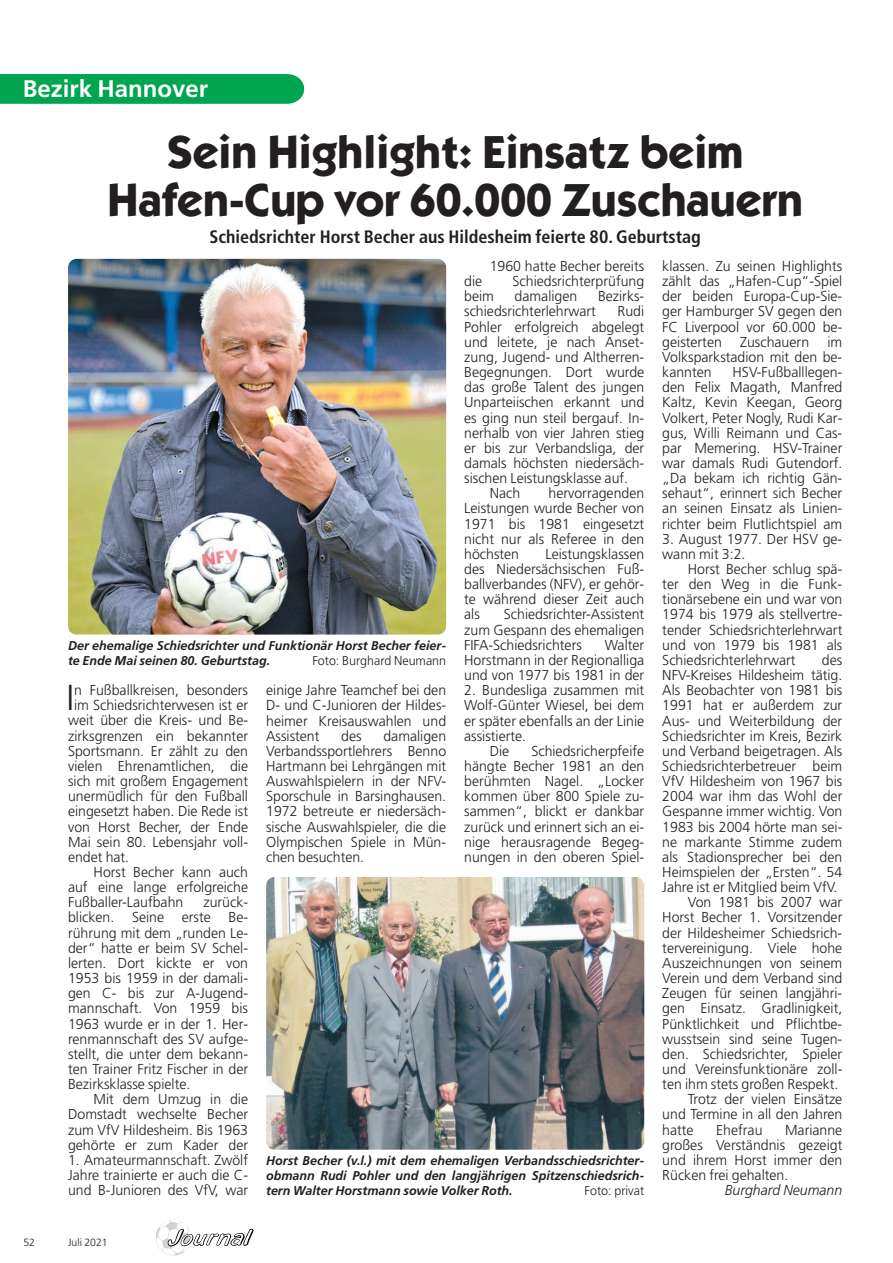
<style>
.page{position:relative;width:893px;height:1263px;background:#fff}
.page>*{position:absolute;margin:0;border:0;box-sizing:border-box;transform-origin:0 0}
.t1{font:700 46.5px/48px "Itc Kabel";color:#231f20;text-align:center}
.t2{font:300 36px "Frutiger";color:#231f20}
.t3{font:700 24px "Frutiger";color:#fff}
.t4{font:700 condensed 18px "Frutiger";color:#231f20}
.t5{font:300 14.4px/15.1px "Frutiger";color:#231f20;text-align:justify}
.t6{font:italic 300 14.4px "Frutiger";color:#231f20}
.t7{font:italic 700 12.75px/15.1px "Frutiger";color:#231f20}
.t8{font:300 12.75px "Frutiger";color:#231f20}
.t9{font:300 10.5px "Frutiger";color:#231f20}
</style>
<div class="page">
<img style="left:155px;top:1220px;width:36px;height:36px;border-radius:50%">
<svg style="left:167px;top:1229px;width:87px;height:18px"></svg>
<svg style="left:0;top:74px;width:304px;height:30px;background:#04a652"></svg>
<img style="left:68px;top:259px;width:378px;height:376px;border-radius:9px">
<img style="left:266px;top:877px;width:378px;height:273px;border-radius:9px">
<h3 class="t3" style="left:23px;top:79px;width:187px">Bezirk Hannover</h3>
<h1 class="t1" style="left:107px;top:131px;width:696px">Sein Highlight: Einsatz beim<br>Hafen-Cup vor 60.000 Zuschauern</h1>
<p class="t4" style="left:209px;top:229px;width:493px">Schiedsrichter Horst Becher aus Hildesheim feierte 80. Geburtstag</p>
<p class="t5" style="left:489px;top:260px;width:156px">1960 hatte Becher bereits</p>
<p class="t5" style="left:464px;top:275px;width:20px">die</p>
<p class="t5" style="left:512px;top:275px;width:133px">Schiedsrichterprüfung</p>
<p class="t5" style="left:464px;top:290px;width:31px">beim</p>
<p class="t5" style="left:514px;top:290px;width:64px">damaligen</p>
<p class="t5" style="left:598px;top:290px;width:48px">Bezirks-</p>
<p class="t5" style="left:464px;top:305px;width:133px">schiedsrichterlehrwart</p>
<p class="t5" style="left:617px;top:305px;width:28px">Rudi</p>
<p class="t5" style="left:464px;top:320px;width:181px">Pohler erfolgreich abgelegt</p>
<p class="t5" style="left:464px;top:335px;width:181px">und leitete, je nach Anset-</p>
<p class="t5" style="left:464px;top:350px;width:181px">zung, Jugend- und Altherren-</p>
<p class="t5" style="left:464px;top:366px;width:181px">Begegnungen. Dort wurde</p>
<p class="t5" style="left:464px;top:381px;width:181px">das große Talent des jungen</p>
<p class="t5" style="left:464px;top:396px;width:181px">Unparteiischen erkannt und</p>
<p class="t5" style="left:464px;top:411px;width:181px">es ging nun steil bergauf. In-</p>
<p class="t5" style="left:464px;top:426px;width:181px">nerhalb von vier Jahren stieg</p>
<p class="t5" style="left:464px;top:441px;width:181px">er bis zur Verbandsliga, der</p>
<p class="t5" style="left:464px;top:456px;width:181px">damals höchsten niedersäch-</p>
<p class="t5" style="left:464px;top:472px;width:165px">sischen Leistungsklasse auf.</p>
<p class="t5" style="left:489px;top:487px;width:32px">Nach</p>
<p class="t5" style="left:464px;top:487px;width:181px;text-indent:84px">hervorragenden Leistungen wurde Becher von 1971 bis 1981 eingesetzt nicht nur als Referee in den höchsten</p>
<p class="t5" style="left:464px;top:547px;width:181px;text-indent:81px">Leistungsklassen des Niedersächsischen Fuß&shy;ballverbandes (NFV), er gehör&shy;te während dieser Zeit auch als</p>
<p class="t5" style="left:464px;top:608px;width:181px;text-indent:40px">Schiedsrichter-Assistent zum Gespann des ehemaligen FIFA-Schiedsrichters</p>
<p class="t5" style="left:464px;top:638px;width:181px;text-indent:141px">Walter Horstmann in der Regionalliga und von 1977 bis 1981 in der</p>
<p class="t5" style="left:464px;top:684px;width:181px">2. Bundesliga zusammen mit</p>
<p class="t5" style="left:464px;top:699px;width:181px">Wolf-Günter Wiesel, bei dem</p>
<p class="t5" style="left:464px;top:714px;width:181px">er später ebenfalls an der Linie</p>
<p class="t5" style="left:464px;top:729px;width:63px">assistierte.</p>
<p class="t5" style="left:489px;top:744px;width:21px">Die</p>
<p class="t7" style="left:68px;top:639px;width:379px">Der ehemalige Schiedsrichter und Funktionär Horst Becher feier&shy;te Ende Mai seinen 80. Geburtstag.</p>
<p class="t8" style="left:312px;top:655px;width:135px">Foto: Burghard Neumann</p>
<h2 class="t2" style="left:66px;top:683px;width:9px">I</h2>
<p class="t5" style="left:74px;top:684px;width:175px">n Fußballkreisen, besonders</p>
<p class="t5" style="left:266px;top:684px;width:181px">einige Jahre Teamchef bei den D- und C-Junioren der Hildes&shy;heimer Kreisauswahlen und Assistent</p>
<p class="t5" style="left:74px;top:699px;width:175px">im Schiedsrichterwesen ist er</p>
<p class="t5" style="left:68px;top:714px;width:181px">weit über die Kreis- und Be-</p>
<p class="t5" style="left:68px;top:729px;width:181px">zirksgrenzen ein bekannter</p>
<p class="t5" style="left:68px;top:744px;width:181px">Sportsmann. Er zählt zu den</p>
<p class="t5" style="left:68px;top:759px;width:181px">vielen Ehrenamtlichen, die</p>
<p class="t5" style="left:68px;top:775px;width:181px">sich mit großem Engagement</p>
<p class="t5" style="left:68px;top:790px;width:181px">unermüdlich für den Fußball</p>
<p class="t5" style="left:68px;top:805px;width:181px">eingesetzt haben. Die Rede ist</p>
<p class="t5" style="left:68px;top:820px;width:181px">von Horst Becher, der Ende</p>
<p class="t5" style="left:68px;top:835px;width:181px">Mai sein 80. Lebensjahr voll-</p>
<p class="t5" style="left:68px;top:850px;width:63px">endet hat.</p>
<p class="t5" style="left:94px;top:866px;width:156px">Horst Becher kann auch</p>
<p class="t5" style="left:68px;top:881px;width:181px">auf eine lange erfolgreiche</p>
<p class="t5" style="left:68px;top:896px;width:117px">Fußballer-Laufbahn</p>
<p class="t5" style="left:266px;top:729px;width:181px;text-indent:117px">damaligen Verbandssportlehrers Benno Hartmann bei Lehrgängen mit Auswahlspielern in der NFV-Sporschule in Barsinghausen.<br>1972 betreute er niedersäch&shy;sische Auswahlspieler, die die Olympischen Spiele in Mün&shy;chen besuchten.</p>
<p class="t5" style="left:341px;top:729px;width:22px">des</p>
<p class="t5" style="left:464px;top:744px;width:181px;text-indent:67px">Schiedsricherpfeife hängte Becher 1981 an den berühmten Nagel. „Locker kommen über 800 Spiele zu&shy;sammen“, blickt er dankbar zurück und erinnert sich an ei&shy;nige herausragende Begeg&shy;nungen in den oberen Spiel-</p>
<p class="t5" style="left:68px;top:896px;width:181px;text-indent:135px">zurück&shy;blicken. Seine erste Be&shy;rührung mit dem „runden Le&shy;der“ hatte er beim SV Schel&shy;lerten. Dort kickte er von 1953 bis 1959 in der damali&shy;gen C- bis zur A-Jugend&shy;mannschaft. Von 1959 bis 1963 wurde er in der 1. Her&shy;renmannschaft des SV aufge&shy;stellt, die unter dem bekann&shy;ten Trainer Fritz Fischer in der Bezirksklasse spielte.</p>
<p class="t5" style="left:68px;top:1093px;width:181px;text-indent:26px">Mit dem Umzug in die Domstadt wechselte Becher zum VfV Hildesheim. Bis 1963 gehörte er zum Kader der</p>
<p class="t5" style="left:68px;top:1153px;width:181px">1. Amateurmannschaft. Zwölf Jahre trainierte er auch die C&shy;und B-Junioren des VfV, war</p>
<p class="t7" style="left:266px;top:1154px;width:379px;text-align:justify">Horst Becher (v.l.) mit dem ehemaligen Verbandsschiedsrichter&shy;obmann Rudi Pohler und den langjährigen Spitzenschiedsrich&shy;tern Walter Horstmann sowie Volker Roth.</p>
<p class="t8" style="left:584px;top:1186px;width:61px">Foto: privat</p>
<p class="t9" style="left:23px;top:1238px;width:13px">52</p>
<p class="t9" style="left:68px;top:1238px;width:41px">Juli 2021</p>
<p class="t5" style="left:662px;top:260px;width:181px">klassen. Zu seinen Highlights zählt das „Hafen-Cup“-Spiel der beiden Europa-Cup-Sie&shy;ger Hamburger SV gegen den FC Liverpool vor 60.000 be&shy;geisterten</p>
<p class="t5" style="left:740px;top:335px;width:71px">Zuschauern</p>
<p class="t5" style="left:662px;top:335px;width:181px;text-indent:165px">im Volksparkstadion mit den be&shy;kannten</p>
<p class="t5" style="left:662px;top:366px;width:181px;text-indent:70px">HSV-Fußballlegen&shy;den Felix Magath, Manfred Kaltz, Kevin Keegan, Georg Volkert, Peter Nogly, Rudi Kar&shy;gus, Willi Reimann und Cas&shy;par Memering. HSV-Trainer war damals Rudi Gutendorf. „Da bekam ich richtig Gän&shy;sehaut“, erinnert sich Becher an seinen Einsatz als Linien&shy;richter beim Flutlichtspiel am</p>
<p class="t5" style="left:662px;top:532px;width:181px">3. August 1977. Der HSV ge&shy;wann mit 3:2.</p>
<p class="t5" style="left:662px;top:563px;width:181px;text-indent:26px">Horst Becher schlug spä&shy;ter den Weg in die Funk&shy;tionärsebene ein und war von 1974 bis 1979 als stellvertre&shy;tender Schiedsrichterlehrwart und von 1979 bis 1981 als Schiedsrichterlehrwart</p>
<p class="t5" style="left:822px;top:653px;width:22px">des</p>
<p class="t5" style="left:662px;top:669px;width:181px">NFV-Kreises Hildesheim tätig.</p>
<p class="t5" style="left:662px;top:684px;width:181px">Als Beobachter von 1981 bis</p>
<p class="t5" style="left:662px;top:699px;width:181px">1991 hat er außerdem zur</p>
<p class="t5" style="left:662px;top:714px;width:181px">Aus- und Weiterbildung der</p>
<p class="t5" style="left:662px;top:729px;width:181px">Schiedsrichter im Kreis, Bezirk</p>
<p class="t5" style="left:662px;top:744px;width:181px">und Verband beigetragen. Als</p>
<p class="t5" style="left:662px;top:760px;width:181px">Schiedsrichterbetreuer beim</p>
<p class="t5" style="left:662px;top:775px;width:181px">VfV Hildesheim von 1967 bis</p>
<p class="t5" style="left:662px;top:790px;width:181px">2004 war ihm das Wohl der</p>
<p class="t5" style="left:662px;top:805px;width:181px">Gespanne immer wichtig. Von</p>
<p class="t5" style="left:662px;top:820px;width:181px">1983 bis 2004 hörte man sei-</p>
<p class="t5" style="left:662px;top:835px;width:181px">ne markante Stimme zudem</p>
<p class="t5" style="left:662px;top:850px;width:181px">als Stadionsprecher bei den</p>
<p class="t5" style="left:662px;top:866px;width:181px">Heimspielen der „Ersten“. 54</p>
<p class="t5" style="left:662px;top:881px;width:177px">Jahre ist er Mitglied beim VfV.</p>
<p class="t5" style="left:687px;top:896px;width:156px">Von 1981 bis 2007 war</p>
<p class="t5" style="left:662px;top:911px;width:181px">Horst Becher 1. Vorsitzender</p>
<p class="t5" style="left:662px;top:926px;width:181px">der Hildesheimer Schiedsrich-</p>
<p class="t5" style="left:662px;top:941px;width:181px">tervereinigung. Viele hohe</p>
<p class="t5" style="left:662px;top:956px;width:181px">Auszeichnungen von seinem</p>
<p class="t5" style="left:662px;top:972px;width:181px">Verein und dem Verband sind</p>
<p class="t5" style="left:662px;top:987px;width:181px">Zeugen für seinen langjähri-</p>
<p class="t5" style="left:662px;top:1002px;width:181px">gen Einsatz. Gradlinigkeit,</p>
<p class="t5" style="left:662px;top:1017px;width:181px">Pünktlichkeit und Pflichtbe-</p>
<p class="t5" style="left:662px;top:1032px;width:181px">wusstsein sind seine Tugen-</p>
<p class="t5" style="left:662px;top:1047px;width:181px">den. Schiedsrichter, Spieler</p>
<p class="t5" style="left:662px;top:1063px;width:181px">und Vereinsfunktionäre zoll-</p>
<p class="t5" style="left:662px;top:1078px;width:178px">ten ihm stets großen Respekt.</p>
<p class="t5" style="left:687px;top:1093px;width:156px">Trotz der vielen Einsätze</p>
<p class="t5" style="left:662px;top:1108px;width:181px">und Termine in all den Jahren</p>
<p class="t5" style="left:662px;top:1123px;width:33px">hatte</p>
<p class="t5" style="left:716px;top:1123px;width:48px">Ehefrau</p>
<p class="t5" style="left:662px;top:1123px;width:181px;text-indent:123px">Marianne großes Verständnis gezeigt und ihrem Horst immer den Rücken frei gehalten.</p>
<p class="t6" style="left:724px;top:1184px;width:119px">Burghard Neumann</p>
</div>
